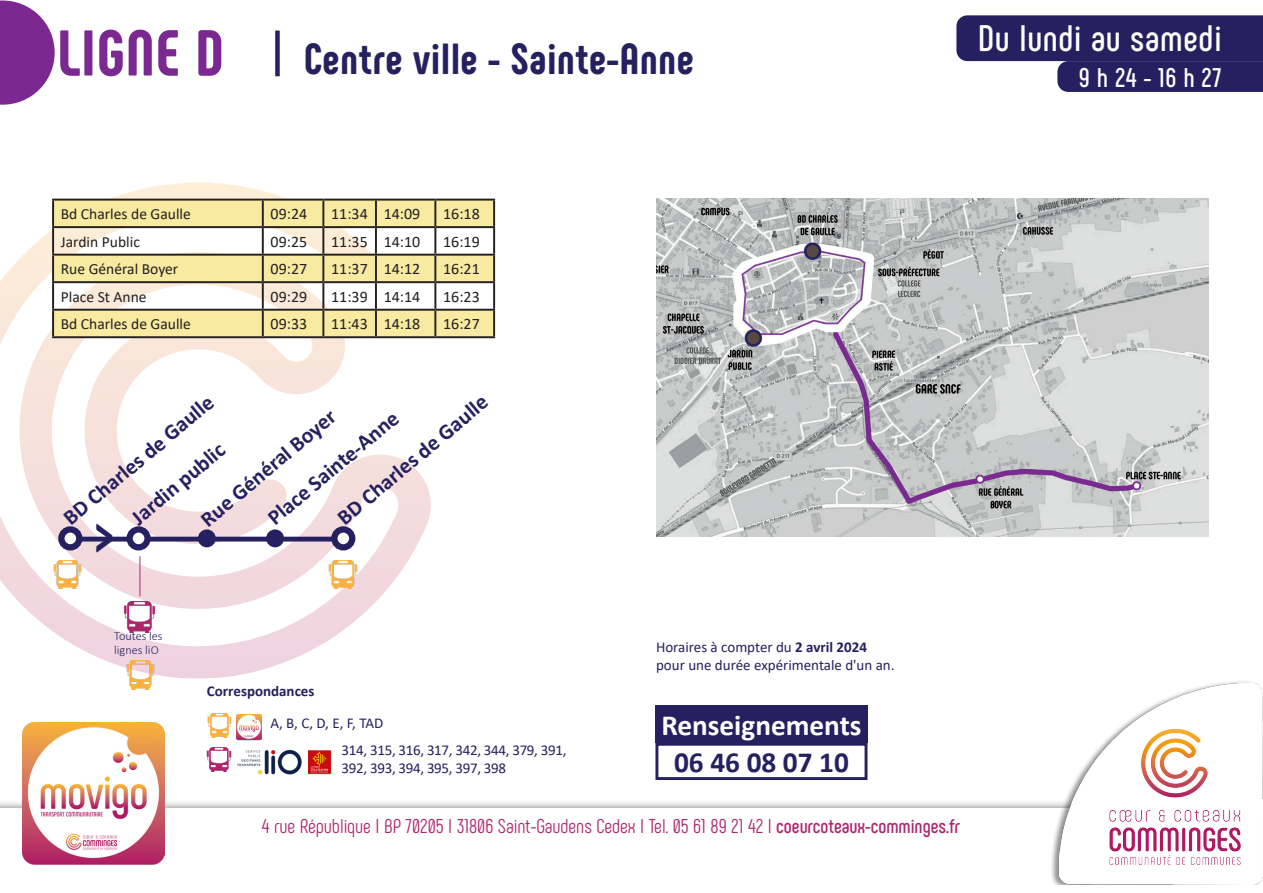
<style>
.page{position:relative;width:1263px;height:893px;background:#fff}
.page>*{position:absolute;margin:0;border:0;box-sizing:border-box;transform-origin:0 0}
.t1{font:700 58.35px "Calibri";color:#252161;scale:.67 1}
.t2{font:800 43.5px "Phenomena";letter-spacing:.02em;color:#252161}
.t3{font:700 36.9px "Phenomena";letter-spacing:.02em;color:#fff}
.t4{font:700 29.25px "Calibri";color:#fff}
.t5{font:700 29.25px "Calibri";color:#252161}
.t6{font:700 27px "Phenomena";color:#fff}
.t7{font:700 21.9px/45.8px "Calibri";color:#252161}
.t8{font:19.95px "Phenomena";color:#ad266d}
.t9{font:15.9px "Calibri";color:#231f20}
.t10{font:15.6px "Calibri";color:#231f20}
.t11{font:15px/18px "Calibri";letter-spacing:-.01em;color:#252161}
.t12{font:700 15px/32px "Calibri";color:#252161}
.t13{font:300 12.3px/14.7px "Calibri";color:#252161}
.s1{font-size:64.5px;color:#7b2991}
.s2{font-weight:400}
.s3{font-weight:700}
</style>
<div class="page">
<img style="left:656px;top:199px;width:553px;height:337px">
<svg style="left:0;top:182px;width:432px;height:497px"></svg>
<svg style="left:0;top:0;width:55px;height:105px"></svg>
<div style="left:275px;top:31px;width:5px;height:45px;background:#252161"></div>
<svg style="left:956px;top:15px;width:307px;height:77px;background:#444077"></svg>
<img style="left:124px;top:601px;width:31px;height:31px">
<hr style="left:139px;top:556px;width:1px;height:40px;background:#ad266d">
<hr style="left:70px;top:537px;width:276px;height:4px;background:#252161">
<div style="left:198px;top:529px;width:18px;height:18px;background:#252161;border-radius:50%"></div>
<svg style="left:130px;top:529px;width:18px;height:18px"></svg>
<div style="left:126px;top:526px;width:25px;height:24px;border:6px solid #252161;border-radius:50%"></div>
<svg style="left:334px;top:529px;width:18px;height:18px"></svg>
<div style="left:331px;top:526px;width:24px;height:24px;border:6px solid #252161;border-radius:50%"></div>
<svg style="left:61px;top:529px;width:18px;height:18px"></svg>
<div style="left:58px;top:526px;width:24px;height:24px;border:6px solid #252161;border-radius:50%"></div>
<div style="left:266px;top:529px;width:18px;height:18px;background:#252161;border-radius:50%"></div>
<img style="left:53px;top:560px;width:29px;height:29px">
<img style="left:329px;top:560px;width:28px;height:29px">
<img style="left:126px;top:661px;width:29px;height:28px">
<img style="left:207px;top:747px;width:24px;height:25px">
<img style="left:237px;top:750px;width:94px;height:25px">
<img style="left:207px;top:714px;width:24px;height:24px">
<img style="left:236px;top:714px;width:26px;height:27px">
<svg style="left:54px;top:201px;width:439px;height:135px;fill:#f8eaa0"></svg>
<hr style="left:52px;top:199px;width:211px;height:2px;background:#231f20">
<hr style="left:52px;top:201px;width:2px;height:25px;background:#231f20">
<hr style="left:263px;top:199px;width:60px;height:2px;background:#231f20">
<hr style="left:262px;top:201px;width:2px;height:25px;background:#231f20">
<hr style="left:323px;top:199px;width:53px;height:2px;background:#231f20">
<hr style="left:322px;top:201px;width:2px;height:25px;background:#231f20">
<hr style="left:376px;top:199px;width:59px;height:2px;background:#231f20">
<hr style="left:375px;top:201px;width:2px;height:25px;background:#231f20">
<hr style="left:435px;top:199px;width:60px;height:2px;background:#231f20">
<hr style="left:434px;top:201px;width:2px;height:25px;background:#231f20">
<hr style="left:493px;top:201px;width:2px;height:25px;background:#231f20">
<hr style="left:52px;top:226px;width:211px;height:2px;background:#231f20">
<hr style="left:52px;top:228px;width:2px;height:26px;background:#231f20">
<hr style="left:263px;top:226px;width:60px;height:2px;background:#231f20">
<hr style="left:262px;top:228px;width:2px;height:26px;background:#231f20">
<hr style="left:323px;top:226px;width:53px;height:2px;background:#231f20">
<hr style="left:322px;top:228px;width:2px;height:26px;background:#231f20">
<hr style="left:376px;top:226px;width:59px;height:2px;background:#231f20">
<hr style="left:375px;top:228px;width:2px;height:26px;background:#231f20">
<hr style="left:435px;top:226px;width:60px;height:2px;background:#231f20">
<hr style="left:434px;top:228px;width:2px;height:26px;background:#231f20">
<hr style="left:493px;top:228px;width:2px;height:26px;background:#231f20">
<hr style="left:52px;top:254px;width:211px;height:2px;background:#231f20">
<hr style="left:52px;top:256px;width:2px;height:25px;background:#231f20">
<hr style="left:263px;top:254px;width:60px;height:2px;background:#231f20">
<hr style="left:262px;top:256px;width:2px;height:25px;background:#231f20">
<hr style="left:323px;top:254px;width:53px;height:2px;background:#231f20">
<hr style="left:322px;top:256px;width:2px;height:25px;background:#231f20">
<hr style="left:376px;top:254px;width:59px;height:2px;background:#231f20">
<hr style="left:375px;top:256px;width:2px;height:25px;background:#231f20">
<hr style="left:435px;top:254px;width:60px;height:2px;background:#231f20">
<hr style="left:434px;top:256px;width:2px;height:25px;background:#231f20">
<hr style="left:493px;top:256px;width:2px;height:25px;background:#231f20">
<hr style="left:52px;top:281px;width:211px;height:2px;background:#231f20">
<hr style="left:52px;top:283px;width:2px;height:26px;background:#231f20">
<hr style="left:263px;top:281px;width:60px;height:2px;background:#231f20">
<hr style="left:262px;top:283px;width:2px;height:26px;background:#231f20">
<hr style="left:323px;top:281px;width:53px;height:2px;background:#231f20">
<hr style="left:322px;top:283px;width:2px;height:26px;background:#231f20">
<hr style="left:376px;top:281px;width:59px;height:2px;background:#231f20">
<hr style="left:375px;top:283px;width:2px;height:26px;background:#231f20">
<hr style="left:435px;top:281px;width:60px;height:2px;background:#231f20">
<hr style="left:434px;top:283px;width:2px;height:26px;background:#231f20">
<hr style="left:493px;top:283px;width:2px;height:26px;background:#231f20">
<hr style="left:52px;top:309px;width:211px;height:2px;background:#231f20">
<hr style="left:52px;top:311px;width:2px;height:25px;background:#231f20">
<hr style="left:263px;top:309px;width:60px;height:2px;background:#231f20">
<hr style="left:262px;top:311px;width:2px;height:25px;background:#231f20">
<hr style="left:323px;top:309px;width:53px;height:2px;background:#231f20">
<hr style="left:322px;top:311px;width:2px;height:25px;background:#231f20">
<hr style="left:376px;top:309px;width:59px;height:2px;background:#231f20">
<hr style="left:375px;top:311px;width:2px;height:25px;background:#231f20">
<hr style="left:435px;top:309px;width:60px;height:2px;background:#231f20">
<hr style="left:434px;top:311px;width:2px;height:25px;background:#231f20">
<hr style="left:493px;top:311px;width:2px;height:25px;background:#231f20">
<hr style="left:52px;top:336px;width:211px;height:2px;background:#231f20">
<hr style="left:263px;top:336px;width:60px;height:2px;background:#231f20">
<hr style="left:323px;top:336px;width:53px;height:2px;background:#231f20">
<hr style="left:376px;top:336px;width:59px;height:2px;background:#231f20">
<hr style="left:435px;top:336px;width:60px;height:2px;background:#231f20">
<div style="left:655px;top:743px;width:212px;height:37px;border:3px solid #252161"></div>
<div style="left:655px;top:705px;width:212px;height:38px;background:#252161"></div>
<div style="left:0;top:799px;width:1093px;height:86px;background:#231f20;opacity:.5"></div>
<div style="left:0;top:808px;width:1093px;height:77px;background:#fff"></div>
<div style="left:1050px;top:679px;width:213px;height:206px;background:#231f20;opacity:.5"></div>
<img style="left:1060px;top:684px;width:203px;height:201px">
<img style="left:1104px;top:723px;width:142px;height:147px">
<img style="left:23px;top:722px;width:142px;height:143px">
<p class="t2" style="left:57px;top:31px;width:638px"><span class="s1">LIGNE D</span> Centre ville - Sainte-Anne</p>
<p class="t3" style="left:978px;top:15px;width:245px">Du lundi au samedi</p>
<p class="t6" style="left:1079px;top:61px;width:144px">9 h 24 - 16 h 27</p>
<p class="t10" style="left:61px;top:203px;width:132px">Bd Charles de Gaulle</p>
<p class="t9" style="left:271px;top:203px;width:38px">09:24</p>
<p class="t9" style="left:331px;top:203px;width:91px">11:34 14:09</p>
<p class="t9" style="left:443px;top:203px;width:38px">16:18</p>
<p class="t10" style="left:61px;top:231px;width:81px">Jardin Public</p>
<p class="t9" style="left:271px;top:231px;width:38px">09:25</p>
<p class="t9" style="left:331px;top:231px;width:91px">11:35 14:10</p>
<p class="t9" style="left:443px;top:231px;width:38px">16:19</p>
<p class="t10" style="left:61px;top:258px;width:119px">Rue Général Boyer</p>
<p class="t9" style="left:271px;top:258px;width:38px">09:27</p>
<p class="t9" style="left:331px;top:258px;width:91px">11:37 14:12</p>
<p class="t9" style="left:443px;top:258px;width:38px">16:21</p>
<p class="t10" style="left:61px;top:286px;width:87px">Place St Anne</p>
<p class="t9" style="left:271px;top:286px;width:38px">09:29</p>
<p class="t9" style="left:331px;top:286px;width:91px">11:39 14:14</p>
<p class="t9" style="left:443px;top:286px;width:38px">16:23</p>
<p class="t10" style="left:61px;top:313px;width:132px">Bd Charles de Gaulle</p>
<p class="t9" style="left:271px;top:313px;width:38px">09:33</p>
<p class="t9" style="left:331px;top:313px;width:91px">11:43 14:18</p>
<p class="t9" style="left:443px;top:313px;width:38px">16:27</p>
<p class="t7" style="left:297px;top:468px;width:190px;line-height:45px;text-indent:-54px;rotate:-40deg">Place Sainte-Anne<br>BD Charles de Gaulle</p>
<p class="t7" style="left:51px;top:503px;width:190px;rotate:-40deg">BD Charles de Gaulle</p>
<p class="t7" style="left:159px;top:469px;width:170px;text-indent:-52px;rotate:-40deg">Jardin public<br>Rue Général Boyer</p>
<p class="t1" style="left:94px;top:494px;width:30px">&gt;</p>
<p class="t13" style="left:114px;top:628px;width:50px">Toutes les lignes liO</p>
<p class="t12" style="left:270px;top:675px;width:115px;text-indent:-63px">Correspondances<br><span class="s2">A, B, C, D, E, F, TAD</span></p>
<p class="t11" style="left:342px;top:741px;width:226px">314, 315, 316, 317, 342, 344, 379, 391,<br>392, 393, 394, 395, 397, 398</p>
<p class="t11" style="left:656px;top:638px;width:240px">Horaires à compter du <span class="s3">2 avril 2024 </span>pour une durée expérimentale d'un an.</p>
<p class="t4" style="left:661px;top:705px;width:202px">Renseignements</p>
<p class="t5" style="left:674px;top:742px;width:176px">06 46 08 07 10</p>
<p class="t8" style="left:262px;top:815px;width:700px">4 rue République I BP 70205 I 31806 Saint-Gaudens Cedex I Tel. 05 61 89 21 42 I <span class="s3">coeurcoteaux-comminges.fr</span></p>
</div>
